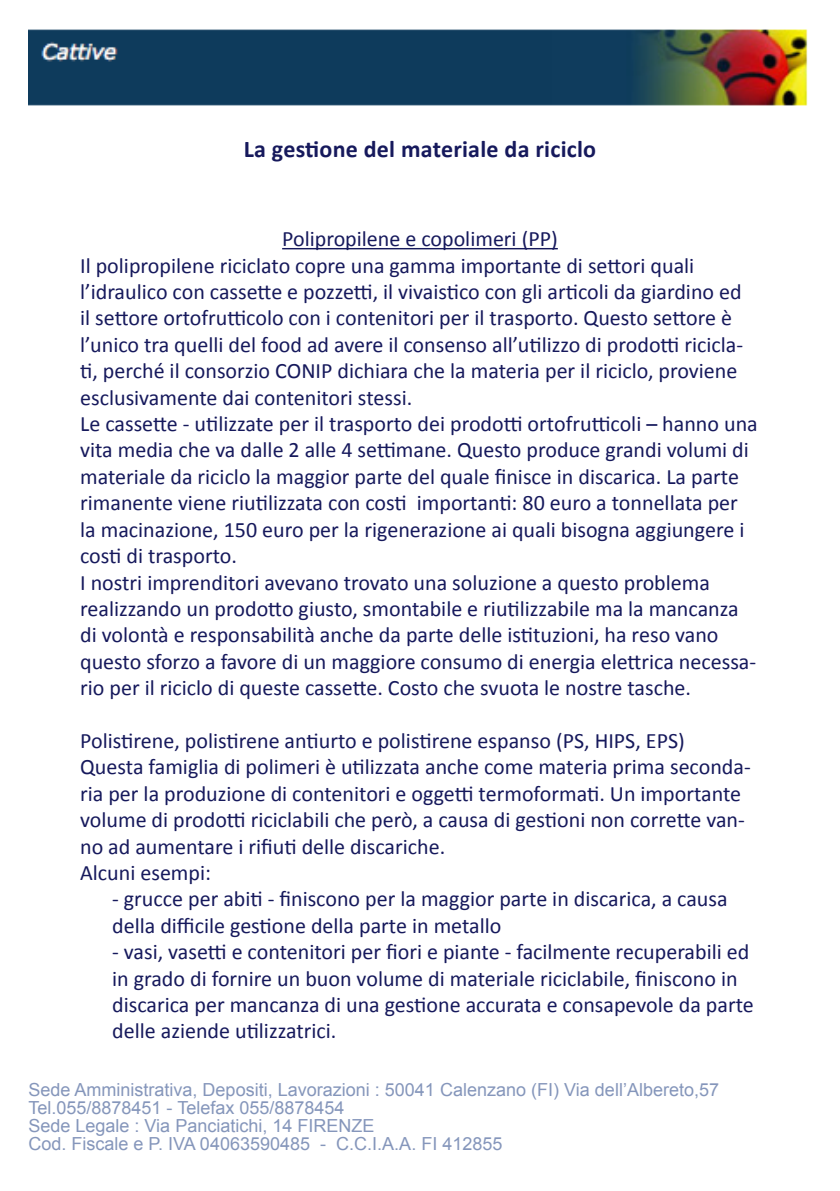
<style>
.page{position:relative;width:840px;height:1191px;background:#fff}
.page>*{position:absolute;margin:0;border:0;box-sizing:border-box;transform-origin:0 0}
.t1{font:700 24px "Calibri";letter-spacing:.01em;color:#16195c}
.t2{font:22px/26.4px "Calibri";color:#16195c}
.t3{font:18px/18px "Arial";color:#8596bb}
</style>
<div class="page">
<img style="left:29px;top:29px;width:779px;height:77px">
<hr style="left:282px;top:248px;width:275px;height:1px;background:#16195c">
<p class="t1" style="left:244px;top:134px;width:353px">La gestione del materiale da riciclo</p>
<p class="t2" style="left:80px;top:226px;width:678px;text-indent:202px">Polipropilene e copolimeri (PP)<br>Il polipropilene riciclato copre una gamma importante di settori quali l’idraulico con cassette e pozzetti, il vivaistico con gli articoli da giardino ed<br>il settore ortofrutticolo con i contenitori per il trasporto. Questo settore è l’unico tra quelli del food ad avere il consenso all’utilizzo di prodotti ricicla&shy;ti, perché il consorzio CONIP dichiara che la materia per il riciclo, proviene esclusivamente dai contenitori stessi.<br>Le cassette - utilizzate per il trasporto dei prodotti ortofrutticoli – hanno una vita media che va dalle 2 alle 4 settimane. Questo produce grandi volumi di materiale da riciclo la maggior parte del quale finisce in discarica. La parte rimanente viene riutilizzata con costi importanti: 80 euro a tonnellata per la macinazione, 150 euro per la rigenerazione ai quali bisogna aggiungere i costi di trasporto.<br>I nostri imprenditori avevano trovato una soluzione a questo problema realizzando un prodotto giusto, smontabile e riutilizzabile ma la mancanza di volontà e responsabilità anche da parte delle istituzioni, ha reso vano questo sforzo a favore di un maggiore consumo di energia elettrica necessa&shy;rio per il riciclo di queste cassette. Costo che svuota le nostre tasche.</p>
<p class="t2" style="left:80px;top:727px;width:671px">Polistirene, polistirene antiurto e polistirene espanso (PS, HIPS, EPS)<br>Questa famiglia di polimeri è utilizzata anche come materia prima seconda&shy;ria per la produzione di contenitori e oggetti termoformati. Un importante volume di prodotti riciclabili che però, a causa di gestioni non corrette van&shy;no ad aumentare i rifiuti delle discariche.<br>Alcuni esempi:</p>
<p class="t2" style="left:112px;top:886px;width:616px">- grucce per abiti - finiscono per la maggior parte in discarica, a causa della difficile gestione della parte in metallo</p>
<p class="t2" style="left:112px;top:938px;width:642px">- vasi, vasetti e contenitori per fiori e piante - facilmente recuperabili ed in grado di fornire un buon volume di materiale riciclabile, finiscono in discarica per mancanza di una gestione accurata e consapevole da parte delle aziende utilizzatrici.</p>
<p class="t3" style="left:28px;top:1081px;width:692px">Sede Amministrativa, Depositi, Lavorazioni : 50041 Calenzano (FI) Via dell’Albereto,57<br>Tel.055/8878451 - Telefax 055/8878454<br>Sede Legale : Via Panciatichi, 14 FIRENZE<br>Cod. Fiscale e P. IVA 04063590485 - C.C.I.A.A. FI 412855</p>
</div>
